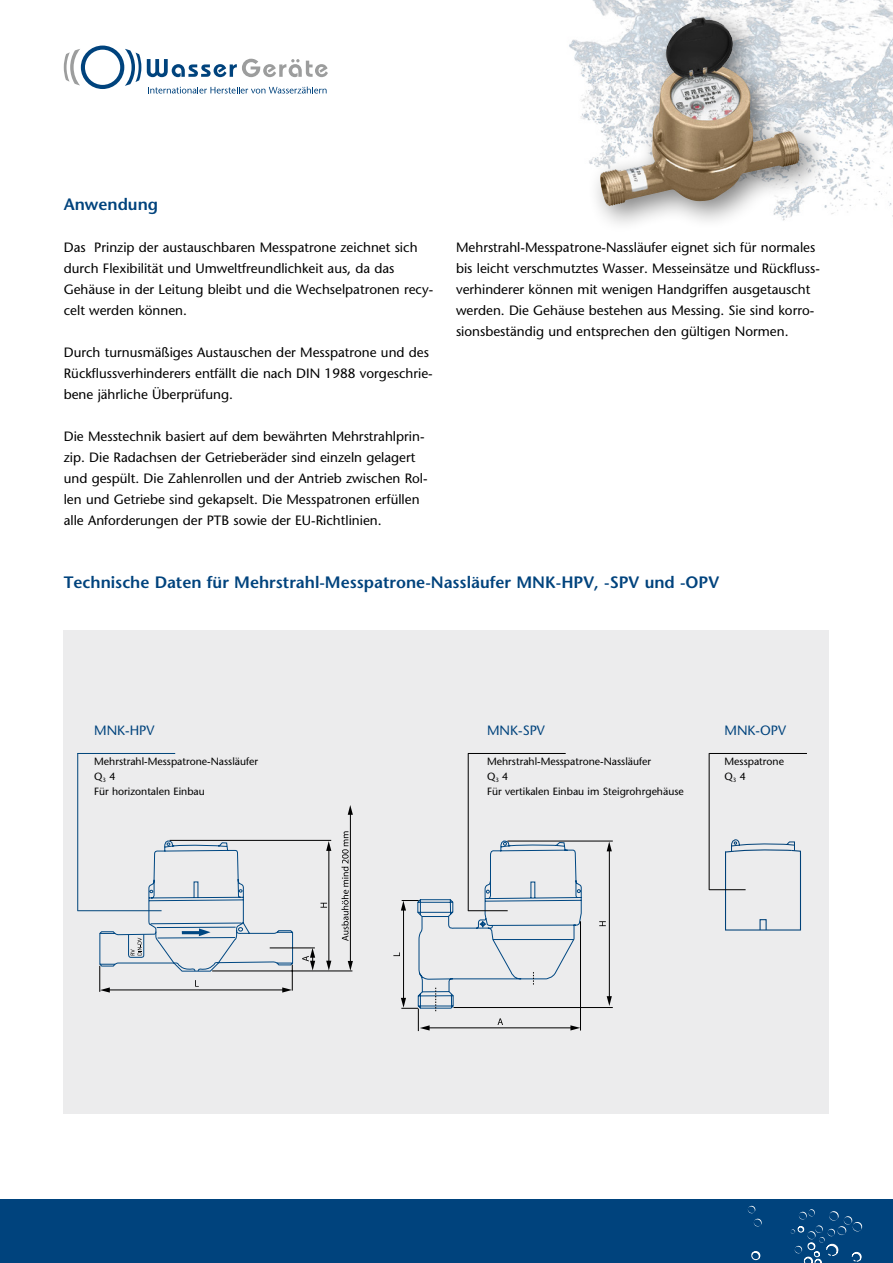
<style>
.page{position:relative;width:893px;height:1263px;background:#fff}
.page>*{position:absolute;margin:0;border:0;box-sizing:border-box;transform-origin:0 0}
.t1{font:600 16.5px "Stone Sans Std";color:#00437d}
.t2{font:500 13.5px/21px "Stone Sans Std";color:#000}
.t3{font:500 13.5px "Stone Sans Std";color:#00437d}
.t4{font:500 10.5px/15px "Stone Sans Std";color:#000}
</style>
<div class="page">
<img style="left:569px;top:0;width:324px;height:217px">
<svg style="left:147px;top:59px;width:181px;height:18px"></svg>
<svg style="left:148px;top:87px;width:179px;height:7px"></svg>
<svg style="left:64px;top:46px;width:77px;height:43px"></svg>
<div style="left:64px;top:630px;width:765px;height:483px;background:#ececed"></div>
<hr style="left:170px;top:840px;width:161px;height:1px;background:#000">
<hr style="left:270px;top:948px;width:45px;height:1px;background:#000">
<hr style="left:212px;top:971px;width:140px;height:1px;background:#000">
<svg style="left:348px;top:961px;width:5px;height:10px"></svg>
<svg style="left:348px;top:805px;width:5px;height:10px"></svg>
<hr style="left:350px;top:813px;width:1px;height:150px;background:#000">
<svg style="left:326px;top:961px;width:5px;height:9px"></svg>
<svg style="left:326px;top:841px;width:5px;height:10px"></svg>
<hr style="left:328px;top:850px;width:1px;height:113px;background:#000">
<svg style="left:320px;top:903px;width:7px;height:5px"></svg>
<svg style="left:302px;top:948px;width:13px;height:22px"></svg>
<svg style="left:342px;top:831px;width:7px;height:110px"></svg>
<svg style="left:99px;top:840px;width:195px;height:152px"></svg>
<hr style="left:77px;top:753px;width:98px;height:1px;background:#00457b">
<hr style="left:77px;top:753px;width:1px;height:158px;background:#00457b">
<hr style="left:77px;top:910px;width:85px;height:1px;background:#00457b">
<hr style="left:454px;top:1007px;width:159px;height:1px;background:#000">
<hr style="left:507px;top:841px;width:106px;height:1px;background:#000">
<svg style="left:607px;top:996px;width:5px;height:10px"></svg>
<svg style="left:607px;top:841px;width:5px;height:10px"></svg>
<hr style="left:609px;top:849px;width:1px;height:149px;background:#000">
<svg style="left:599px;top:921px;width:7px;height:5px"></svg>
<svg style="left:393px;top:841px;width:189px;height:190px"></svg>
<hr style="left:468px;top:753px;width:98px;height:1px;background:#000">
<hr style="left:468px;top:753px;width:1px;height:158px;background:#000">
<hr style="left:468px;top:910px;width:40px;height:1px;background:#000">
<hr style="left:709px;top:753px;width:1px;height:137px;background:#000">
<svg style="left:724px;top:840px;width:78px;height:91px"></svg>
<div style="left:759px;top:919px;width:8px;height:11px;border:1px solid #004782"></div>
<hr style="left:709px;top:753px;width:98px;height:1px;background:#000">
<hr style="left:709px;top:889px;width:37px;height:1px;background:#000">
<div style="left:586px;top:4px;width:243px;height:230px;background:#000;opacity:.5"></div>
<img style="left:599px;top:18px;width:201px;height:188px">
<div style="left:0;top:1199px;width:893px;height:64px;background:#00437d"></div>
<svg style="left:790px;top:1209px;width:73px;height:54px"></svg>
<svg style="left:751px;top:1251px;width:10px;height:10px"></svg>
<svg style="left:747px;top:1205px;width:15px;height:22px"></svg>
<p class="t1" style="left:64px;top:194px;width:96px">Anwendung</p>
<p class="t2" style="left:64px;top:237px;width:371px">Das Prinzip der austauschbaren Messpatrone zeichnet sich durch Flexibilität und Umweltfreundlichkeit aus, da das Gehäuse in der Leitung bleibt und die Wechselpatronen recy&shy;celt werden können.</p>
<p class="t2" style="left:64px;top:342px;width:370px">Durch turnusmäßiges Austauschen der Messpatrone und des<br>Rückflussverhinderers entfällt die nach DIN 1988 vorgeschrie&shy;bene jährliche Überprüfung.</p>
<p class="t2" style="left:64px;top:426px;width:365px">Die Messtechnik basiert auf dem bewährten Mehrstrahlprin&shy;zip. Die Radachsen der Getrieberäder sind einzeln gelagert und gespült. Die Zahlenrollen und der Antrieb zwischen Rol&shy;len und Getriebe sind gekapselt. Die Messpatronen erfüllen alle Anforderungen der PTB sowie der EU-Richtlinien.</p>
<p class="t2" style="left:456px;top:237px;width:365px">Mehrstrahl-Messpatrone-Nassläufer eignet sich für normales bis leicht verschmutztes Wasser. Messeinsätze und Rückfluss&shy;verhinderer können mit wenigen Handgriffen ausgetauscht werden. Die Gehäuse bestehen aus Messing. Sie sind korro&shy;sionsbeständig und entsprechen den gültigen Normen.</p>
<p class="t1" style="left:64px;top:572px;width:657px">Technische Daten für Mehrstrahl-Messpatrone-Nassläufer MNK-HPV, -SPV und -OPV</p>
<p class="t3" style="left:94px;top:722px;width:62px">MNK-HPV</p>
<p class="t4" style="left:94px;top:754px;width:166px">Mehrstrahl-Messpatrone-Nassläufer<br>Q<sub>3</sub> 4<br>Für horizontalen Einbau</p>
<p class="t3" style="left:487px;top:722px;width:59px">MNK-SPV</p>
<p class="t4" style="left:487px;top:754px;width:198px">Mehrstrahl-Messpatrone-Nassläufer<br>Q<sub>3</sub> 4<br>Für vertikalen Einbau im Steigrohrgehäuse</p>
<p class="t3" style="left:724px;top:722px;width:63px">MNK-OPV</p>
<p class="t4" style="left:724px;top:754px;width:61px">Messpatrone<br>Q<sub>3</sub> 4</p>
</div>
